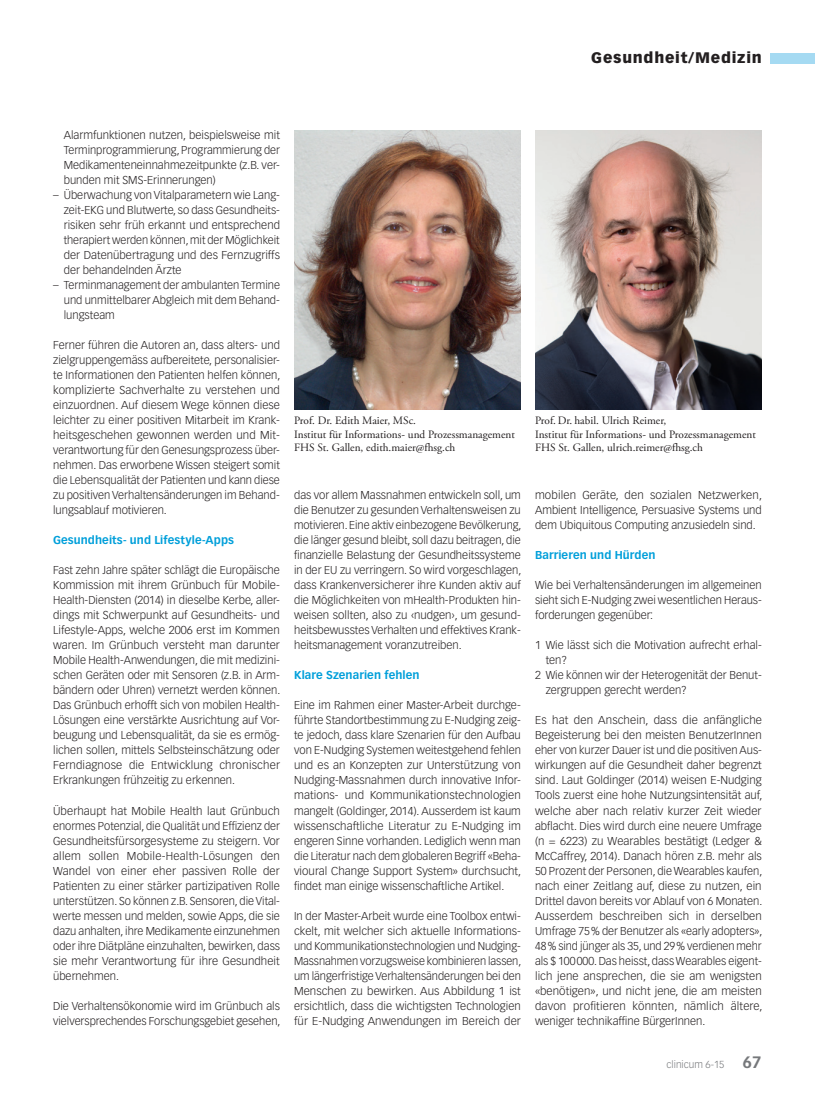
<style>
.page{position:relative;width:815px;height:1099px;background:#fff}
.page>*{position:absolute;margin:0;border:0;box-sizing:border-box;transform-origin:0 0}
.t1{font:900 15px "Vectora LT Std";letter-spacing:.05em;color:#231f20}
.t2{font:300 11.25px/15px "Vectora LT Std";color:#231f20;text-align:justify}
.t3{font:11.25px/13.5px "Adobe Garamond Pro";color:#231f20}
.t4{font:700 11.25px "Vectora LT Std";letter-spacing:.005em;color:#009fda}
.t5{font:300 10px "Vectora LT Std";color:#76787b}
.s1{font-weight:700;font-size:16.25px}
</style>
<div class="page">
<div style="left:770px;top:53px;width:45px;height:10px;background:#a5daf2"></div>
<img style="left:294px;top:130px;width:227px;height:279px">
<img style="left:535px;top:130px;width:227px;height:279px">
<h1 class="t1" style="left:591px;top:49px;width:172px">Gesundheit/Medizin</h1>
<p class="t2" style="left:64px;top:128px;width:218px">Alarmfunktionen nutzen, beispielsweise mit Terminprogrammierung, Programmierung der Medikamenteneinnahmezeitpunkte (z.B. ver&shy;bunden mit SMS-Erinnerungen)</p>
<p class="t2" style="left:64px;top:188px;width:218px;text-indent:-11px">– Überwachung von Vitalparametern wie Lang&shy;zeit-EKG und Blutwerte, so dass Gesundheits&shy;risiken sehr frü h erkannt und entsprechend therapiert werden können, mit der Möglichkeit der Datenü bertragung und des Fernzugriffs der behandelnden Ärzte</p>
<p class="t2" style="left:64px;top:278px;width:218px;text-indent:-11px">– Terminmanagement der ambulanten Termine und unmittelbarer Abgleich mit dem Behand&shy;lungsteam</p>
<p class="t2" style="left:53px;top:338px;width:229px;text-align:left">Ferner führen die Autoren an, dass alters- und zielgruppengemäss aufbereitete, personalisier&shy;te Informationen den Patienten helfen können, komplizierte Sachverhalte zu verstehen und einzuordnen. Auf diesem Wege können diese leichter zu einer positiven Mitarbeit im Krank&shy;heitsgeschehen gewonnen werden und Mit&shy;verantwortung fü r den Genesungsprozess ü ber&shy;nehmen. Das erworbene Wissen steigert somit die Lebensqualität der Patienten und kann diese zu positiven Verhaltensänderungen im Behand&shy;lungsablauf motivieren.</p>
<p class="t4" style="left:53px;top:533px;width:182px">Gesundheits- und Lifestyle-Apps</p>
<p class="t2" style="left:53px;top:563px;width:229px">Fast zehn Jahre später schlägt die Europäische Kommission mit ihrem Grünbuch für Mobile-Health-Diensten (2014) in dieselbe Kerbe, aller&shy;dings mit Schwerpunkt auf Gesundheits- und Lifestyle-Apps, welche 2006 erst im Kommen waren. Im Grünbuch versteht man darunter Mobile Health-Anwendungen, die mit medizini&shy;schen Geräten oder mit Sensoren (z.B. in Arm&shy;bändern oder Uhren) vernetzt werden können.<br>Das Grünbuch erhofft sich von mobilen Health-Lösungen eine verstärkte Ausrichtung auf Vor&shy;beugung und Lebensqualität, da sie es ermög&shy;lichen sollen, mittels Selbsteinschätzung oder Ferndiagnose die Entwicklung chronischer Erkrankungen frühzeitig zu erkennen.</p>
<p class="t2" style="left:53px;top:803px;width:228px">Überhaupt hat Mobile Health laut Grünbuch enormes Potenzial, die Qualität und Effizienz der Gesundheitsfürsorgesysteme zu steigern. Vor allem sollen Mobile-Health-Lösungen den Wandel von einer eher passiven Rolle der Patienten zu einer stärker partizipativen Rolle unterstützen. So können z.B. Sensoren, die Vital&shy;werte messen und melden, sowie Apps, die sie dazu anhalten, ihre Medikamente einzunehmen oder ihre Diätpläne einzuhalten, bewirken, dass sie mehr Verantwortung für ihre Gesundheit übernehmen.</p>
<p class="t2" style="left:53px;top:998px;width:229px">Die Verhaltensökonomie wird im Grünbuch als vielversprechendes Forschungsgebiet gesehen,</p>
<p class="t3" style="left:294px;top:414px;width:222px">Prof. Dr. Edith Maier, MSc.<br>Institut für Informations- und Prozessmanagement<br>FHS St. Gallen, edith.maier@fhsg.ch</p>
<p class="t3" style="left:535px;top:414px;width:222px">Prof. Dr. habil. Ulrich Reimer,<br>Institut für Informations- und Prozessmanagement<br>FHS St. Gallen, ulrich.reimer@fhsg.ch</p>
<p class="t2" style="left:294px;top:488px;width:229px">das vor allem Massnahmen entwickeln soll, um die Benutzer zu gesunden Verhaltensweisen zu motivieren. Eine aktiv einbezogene Bevölkerung, die länger gesund bleibt, soll dazu beitragen, die finanzielle Belastung der Gesundheitssysteme in der EU zu verringern. So wird vorgeschlagen, dass Krankenversicherer ihre Kunden aktiv auf die Möglichkeiten von mHealth-Produkten hin&shy;weisen sollten, also zu ‹nudgen›, um gesund&shy;heitsbewusstes Verhalten und effektives Krank&shy;heitsmanagement voranzutreiben.</p>
<p class="t4" style="left:294px;top:668px;width:127px">Klare Szenarien fehlen</p>
<p class="t2" style="left:294px;top:698px;width:229px">Eine im Rahmen einer Master-Arbeit durchge&shy;führte Standortbestimmung zu E-Nudging zeig&shy;te jedoch, dass klare Szenarien für den Aufbau von E-Nudging Systemen weitestgehend fehlen und es an Konzepten zur Unterstützung von Nudging-Massnahmen durch innovative Infor&shy;mations- und Kommunikationstechnologien mangelt (Goldinger, 2014). Ausserdem ist kaum wissenschaftliche Literatur zu E-Nudging im engeren Sinne vorhanden. Lediglich wenn man die Literatur nach dem globaleren Begriff «Beha&shy;vioural Change Support System» durchsucht, findet man einige wissenschaftliche Artikel.</p>
<p class="t2" style="left:294px;top:908px;width:229px">In der Master-Arbeit wurde eine Toolbox entwi&shy;ckelt, mit welcher sich aktuelle Informations&shy;und Kommunikationstechnologien und Nudging-Massnahmen vorzugsweise kombinieren lassen, um längerfristige Verhaltensänderungen bei den Menschen zu bewirken. Aus Abbildung 1 ist ersichtlich, dass die wichtigsten Technologien für E-Nudging Anwendungen im Bereich der</p>
<p class="t2" style="left:535px;top:488px;width:229px">mobilen Geräte, den sozialen Netzwerken, Ambient Intelligence, Persuasive Systems und dem Ubiquitous Computing anzusiedeln sind.</p>
<p class="t4" style="left:535px;top:548px;width:122px">Barrieren und Hürden</p>
<p class="t2" style="left:535px;top:578px;width:228px">Wie bei Verhaltensänderungen im allgemeinen sieht sich E-Nudging zwei wesentlichen Heraus&shy;forderungen gegenüber:</p>
<p class="t2" style="left:535px;top:638px;width:228px">1 Wie lässt sich die Motivation aufrecht erhal-</p>
<p class="t2" style="left:546px;top:653px;width:23px">ten?</p>
<p class="t2" style="left:535px;top:668px;width:228px">2 Wie können wir der Heterogenität der Benut-</p>
<p class="t2" style="left:546px;top:683px;width:143px">zergruppen gerecht werden?</p>
<p class="t2" style="left:535px;top:713px;width:229px">Es hat den Anschein, dass die anfängliche Begeisterung bei den meisten BenutzerInnen eher von kurzer Dauer ist und die positiven Aus&shy;wirkungen auf die Gesundheit daher begrenzt sind. Laut Goldinger (2014) weisen E-Nudging Tools zuerst eine hohe Nutzungsintensität auf, welche aber nach relativ kurzer Zeit wieder abflacht. Dies wird durch eine neuere Umfrage (n = 6223) zu Wearables bestätigt (Ledger &amp; McCaffrey, 2014). Danach hören z.B. mehr als 50 Prozent der Personen, die Wearables kaufen, nach einer Zeitlang auf, diese zu nutzen, ein Drittel davon bereits vor Ablauf von 6 Monaten.<br>Ausserdem beschreiben sich in derselben Umfrage 75% der Benutzer als «early adopters», 48% sind jünger als 35, und 29% verdienen mehr als $ 100000. Das heisst, dass Wearables eigent&shy;lich jene ansprechen, die sie am wenigsten «benötigen», und nicht jene, die am meisten davon profitieren könnten, nämlich ältere, weniger technikaffine BürgerInnen.</p>
<p class="t5" style="left:667px;top:1058px;width:97px">clinicum 6-15 <span class="s1">67</span></p>
</div>
